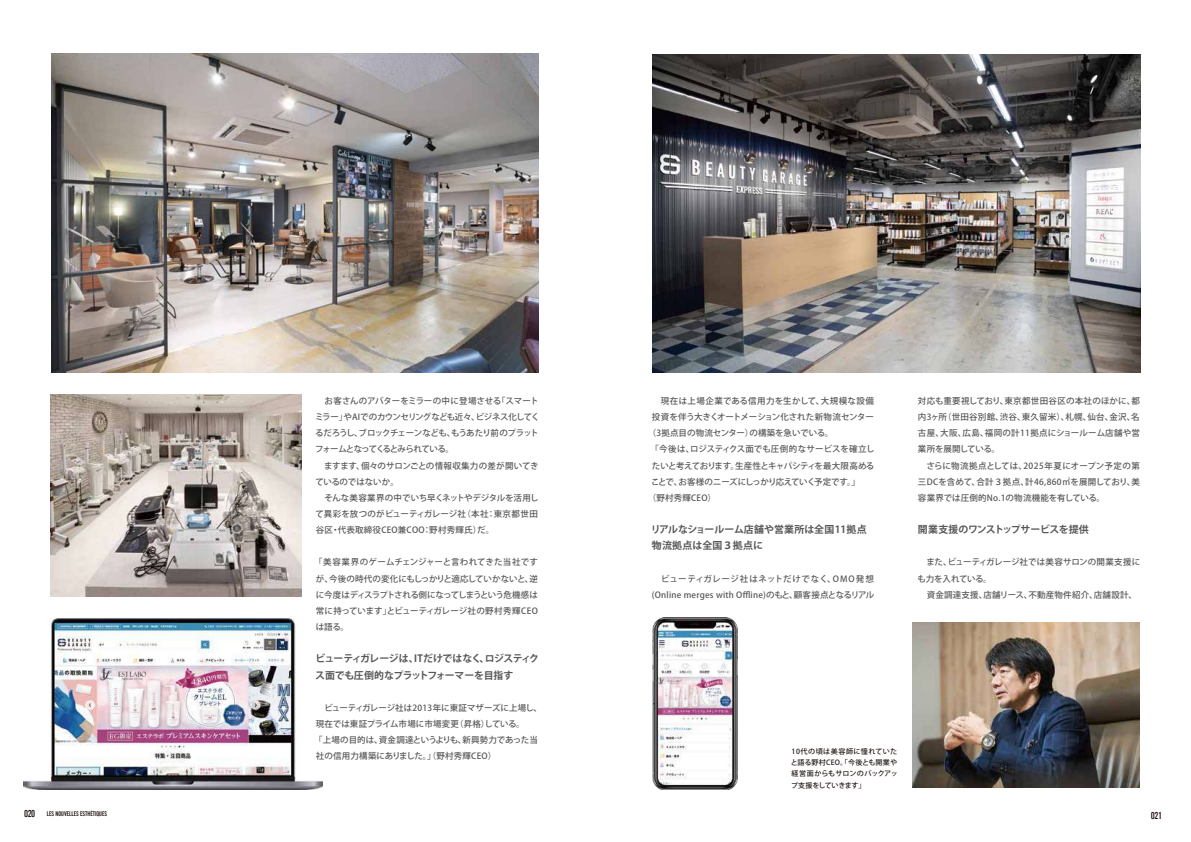
<style>
.page{position:relative;width:1191px;height:842px;background:#fff}
.page>*{position:absolute;margin:0;border:0;box-sizing:border-box;transform-origin:0 0}
.t1{font:10.6px "Alternate Got No 2 D";letter-spacing:-.05em;color:#221815}
.t2{font:700 9.9px/16.2px "Koz Go Pr 6 N";letter-spacing:-.035em;color:#595757}
.t3{font:700 9.9px/16.2px "Koz Go Pr 6 N";letter-spacing:.01em;color:#595757}
.t4{font:700 9.9px "Koz Go Pr 6 N";letter-spacing:-.015em;color:#595757}
.t5{font:500 8.5px/16.2px "Koz Go Pr 6 N";letter-spacing:.005em;color:#595757}
.t6{font:500 8.5px/16.2px "Koz Go Pr 6 N";letter-spacing:.025em;color:#595757}
.t7{font:500 8.5px/16.2px "Koz Go Pr 6 N";letter-spacing:-.025em;color:#595757}
.t8{font:500 8.5px "Koz Go Pr 6 N";letter-spacing:-.05em;color:#595757}
.t9{font:500 8.5px "Koz Go Pr 6 N";letter-spacing:-.02em;color:#595757}
.t10{font:500 8.5px "Koz Go Pr 6 N";letter-spacing:-.045em;color:#595757}
.t11{font:500 8.5px "Koz Go Pr 6 N";letter-spacing:.045em;color:#595757}
.t12{font:500 7.1px/11.3px "Koz Go Pr 6 N";letter-spacing:-.005em;color:#221815;text-align:justify}
.t13{font:7.1px "Alternate Got No 2 D";color:#221815}
</style>
<div class="page">
<img style="left:51px;top:54px;width:488px;height:318px">
<img style="left:50px;top:395px;width:252px;height:201px">
<img style="left:912px;top:623px;width:227px;height:164px">
<img style="left:652px;top:54px;width:488px;height:319px">
<img style="left:653px;top:618px;width:84px;height:171px">
<img style="left:24px;top:619px;width:298px;height:170px">
<p class="t7" style="left:315px;top:393px;width:226px">　お客さんのアバターをミラーの中に登場させる「スマートミラー」やAIでのカウンセリングなども近々、ビジネス化してくるだろうし、ブロックチェーンなども、もうあたり前のプラットフォームとなってくるとみられている。<br>　ますます、個々のサロンごとの情報収集力の差が開いてきているのではないか。<br>　そんな美容業界の中でいち早くネットやデジタルを活用して異彩を放つのがビューティガレージ社（本社：東京都世田谷区・代表取締役CEO兼COO：野村秀輝氏）だ。</p>
<p class="t5" style="left:314px;top:554px;width:225px;text-align:justify">「美容業界のゲームチェンジャーと言われてきた当社ですが、今後の時代の変化にもしっかりと適応していかないと、逆に今度はディスラプトされる側になってしまうという危機感は常に持っています」とビューティガレージ社の野村秀輝CEOは語る。</p>
<p class="t2" style="left:315px;top:651px;width:225px">ビューティガレージは、ITだけではなく、ロジスティクス面でも圧倒的なプラットフォーマーを目指す</p>
<p class="t5" style="left:314px;top:700px;width:229px">　ビューティガレージ社は2013年に東証マザーズに上場し、現在では東証プライム市場に市場変更（昇格）している。<br>「上場の目的は、資金調達というよりも、新興勢力であった当社の信用力構築にありました。」（野村秀輝CEO）</p>
<p class="t11" style="left:652px;top:396px;width:223px">　現在は上場企業である信用力を生かして、大規模な設備</p>
<p class="t9" style="left:652px;top:412px;width:224px">投資を伴う大きくオートメーション化された新物流センター</p>
<p class="t5" style="left:648px;top:425px;width:187px">（3拠点目の物流センター）の構築を急いでいる。</p>
<p class="t5" style="left:650px;top:441px;width:226px">「今後は、ロジスティクス面でも圧倒的なサービスを確立し</p>
<p class="t8" style="left:652px;top:461px;width:224px">たいと考えております。生産性とキャパシティを最大限高める</p>
<p class="t10" style="left:651px;top:477px;width:210px">ことで、お客様のニーズにしっかり応えていく予定です。」</p>
<p class="t6" style="left:648px;top:490px;width:70px">（野村秀輝CEO）</p>
<p class="t3" style="left:651px;top:522px;width:217px">リアルなショールーム店舗や営業所は全国11拠点物流拠点は全国３拠点に</p>
<p class="t6" style="left:652px;top:571px;width:224px">　ビューティガレージ社はネットだけでなく、OMO発想(Online merges with Offline)のもと、顧客接点となるリアル</p>
<p class="t6" style="left:918px;top:393px;width:223px">対応も重要視しており、東京都世田谷区の本社のほかに、都内3ヶ所（世田谷別館、渋谷、東久留米）、札幌、仙台、金沢、名古屋、大阪、広島、福岡の計11拠点にショールーム店舗や営業所を展開している。<br>　さらに物流拠点としては、2025年夏にオープン予定の第三DCを含めて、合計３拠点、計46,860㎡を展開しており、美容業界では圧倒的No.1の物流機能を有している。</p>
<p class="t4" style="left:918px;top:524px;width:172px">開業支援のワンストップサービスを提供</p>
<p class="t5" style="left:917px;top:554px;width:224px">　また、ビューティガレージ社では美容サロンの開業支援にも力を入れている。<br>　資金調達支援、店舗リース、不動産物件紹介、店舗設計、</p>
<p class="t12" style="left:791px;top:745px;width:109px">10代の頃は美容師に憧れていたと語る野村CEO。「今後とも開業や経営面からもサロンのバックアップ支援をしていきます」</p>
<p class="t1" style="left:24px;top:808px;width:13px">020</p>
<p class="t1" style="left:1151px;top:810px;width:13px">021</p>
<p class="t13" style="left:47px;top:810px;width:62px">LES NOUVELLES ESTHÉTIQUES</p>
</div>
